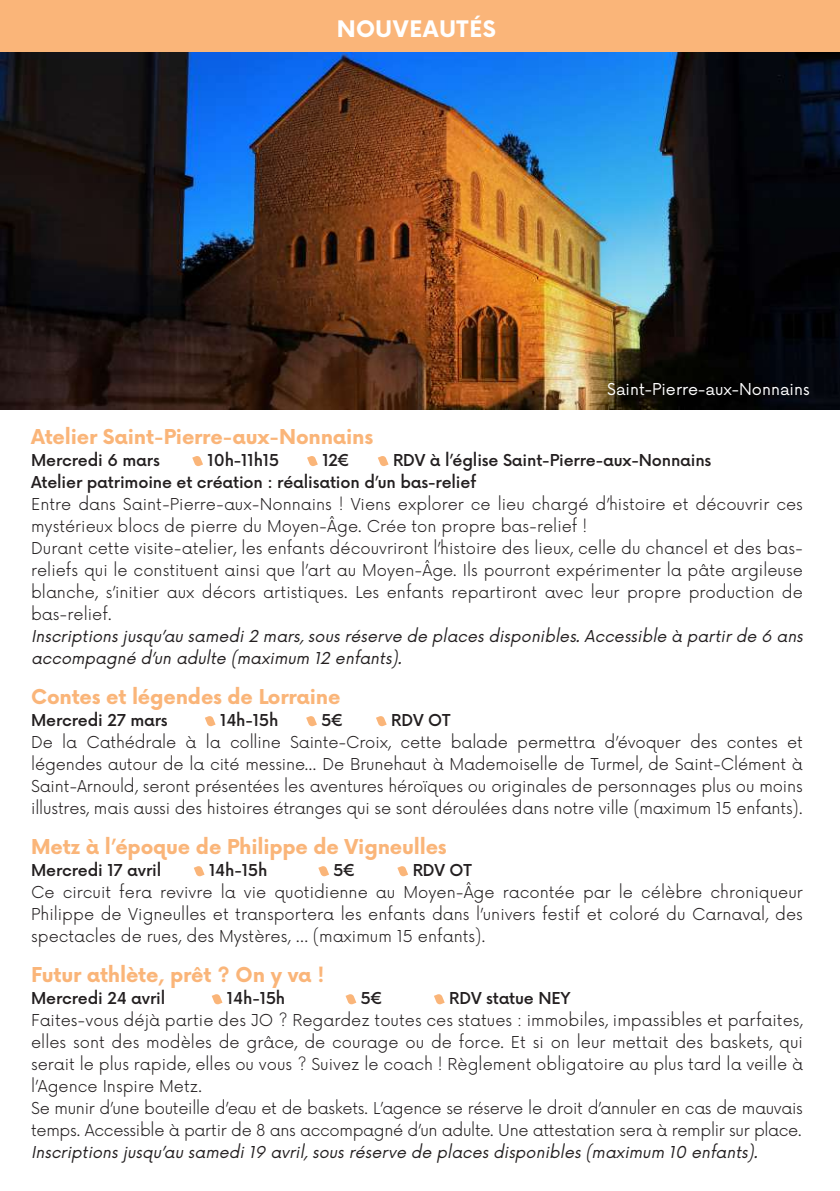
<style>
.page{position:relative;width:840px;height:1191px;background:#fff}
.page>*{position:absolute;margin:0;border:0;box-sizing:border-box;transform-origin:0 0}
.t1{font:800 28px "Now";letter-spacing:-.01em;color:#fff}
.t2{font:700 20px "Now";letter-spacing:-.01em;color:#fab579}
.t3{font:300 16px/22px "Now";color:#231f20}
.t4{font:500 16px/22px "Now";letter-spacing:-.01em;color:#231f20}
.t5{font:italic 16px/22px "Now";color:#231f20}
.t6{font:16px "Now Alt";color:#fff}
</style>
<div class="page">
<img style="left:0;top:51px;width:839px;height:359px">
<div style="left:0;top:0;width:839px;height:51px;background:#fab579"></div>
<svg style="left:192px;top:456px;width:11px;height:10px"></svg>
<svg style="left:307px;top:456px;width:10px;height:10px"></svg>
<svg style="left:378px;top:456px;width:10px;height:10px"></svg>
<svg style="left:205px;top:716px;width:10px;height:10px"></svg>
<svg style="left:306px;top:716px;width:11px;height:10px"></svg>
<svg style="left:376px;top:716px;width:10px;height:10px"></svg>
<svg style="left:194px;top:866px;width:10px;height:10px"></svg>
<svg style="left:318px;top:866px;width:11px;height:10px"></svg>
<svg style="left:397px;top:866px;width:11px;height:10px"></svg>
<svg style="left:211px;top:994px;width:11px;height:10px"></svg>
<svg style="left:345px;top:994px;width:11px;height:10px"></svg>
<svg style="left:434px;top:994px;width:10px;height:10px"></svg>
<h1 class="t1" style="left:336px;top:12px;width:161px">NOUVEAUTÉS</h1>
<p class="t6" style="left:607px;top:376px;width:204px">Saint-Pierre-aux-Nonnains</p>
<p class="t2" style="left:31px;top:422px;width:343px">Atelier Saint-Pierre-aux-Nonnains</p>
<p class="t4" style="left:31px;top:448px;width:130px">Mercredi 6 mars</p>
<p class="t4" style="left:207px;top:448px;width:73px">10h-11h15</p>
<p class="t4" style="left:322px;top:448px;width:29px">12€</p>
<p class="t4" style="left:31px;top:448px;width:681px;text-indent:362px">RDV à l’église Saint-Pierre-aux-Nonnains<br>Atelier patrimoine et création : réalisation d’un bas-relief</p>
<p class="t3" style="left:31px;top:492px;width:773px">Entre dans Saint-Pierre-aux-Nonnains ! Viens explorer ce lieu chargé d’histoire et découvrir ces mystérieux blocs de pierre du Moyen-Âge. Crée ton propre bas-relief !<br>Durant cette visite-atelier, les enfants découvriront l’histoire des lieux, celle du chancel et des bas&shy;reliefs qui le constituent ainsi que l’art au Moyen-Âge. Ils pourront expérimenter la pâte argileuse blanche, s’initier aux décors artistiques. Les enfants repartiront avec leur propre production de bas-relief.</p>
<p class="t5" style="left:31px;top:624px;width:777px">Inscriptionsj usqu’au samedi2 mars,sousréserve de placesdisponibles.Accessible à partirde 6 ans accompagné d’un adulte (maximum 12 enfants).</p>
<p class="t2" style="left:31px;top:682px;width:311px">Contes et légendes de Lorraine</p>
<p class="t4" style="left:31px;top:708px;width:138px">Mercredi 27 mars</p>
<p class="t4" style="left:220px;top:708px;width:60px">14h-15h</p>
<p class="t4" style="left:321px;top:708px;width:24px">5€</p>
<p class="t4" style="left:391px;top:708px;width:61px">RDV OT</p>
<p class="t3" style="left:31px;top:730px;width:772px;text-align:justify">De la Cathédrale à la colline Sainte-Croix, cette balade permettra d’évoquer des contes et légendes autour de la cité messine... De Brunehaut à Mademoiselle de Turmel, de Saint-Clément à Saint-Arnould, seront présentées les aventures héroïques ou originales de personnages plus ou moins illustres, mais aussi des histoires étranges qui se sont déroulées dans notre ville (maximum 15 enfants).</p>
<p class="t2" style="left:31px;top:832px;width:417px">Metz à l’époque de Philippe de Vigneulles</p>
<p class="t4" style="left:31px;top:858px;width:132px">Mercredi 17 avril</p>
<p class="t4" style="left:209px;top:858px;width:60px">14h-15h</p>
<p class="t4" style="left:333px;top:858px;width:24px">5€</p>
<p class="t4" style="left:412px;top:858px;width:61px">RDV OT</p>
<p class="t3" style="left:31px;top:880px;width:772px;text-align:justify">Ce circuit fera revivre la vie quotidienne au Moyen-Âge racontée par le célèbre chroniqueur Philippe de Vigneulles et transportera les enfants dans l’univers festif et coloré du Carnaval, des spectacles de rues, des Mystères, … (maximum 15 enfants).</p>
<p class="t2" style="left:31px;top:960px;width:295px">Futur athlète, prêt ? On y va !</p>
<p class="t4" style="left:31px;top:986px;width:136px">Mercredi 24 avril</p>
<p class="t4" style="left:227px;top:986px;width:60px">14h-15h</p>
<p class="t4" style="left:360px;top:986px;width:24px">5€</p>
<p class="t4" style="left:449px;top:986px;width:123px">RDV statue NEY</p>
<p class="t3" style="left:31px;top:1008px;width:773px">Faites-vous déjà partie des JO ? Regardez toutes ces statues : immobiles, impassibles et parfaites, elles sont des modèles de grâce, de courage ou de force. Et si on leur mettait des baskets, qui serait le plus rapide, elles ou vous ? Suivez le coach ! Règlement obligatoire au plus tard la veille à l’Agence Inspire Metz.<br>Se munir d’une bouteille d’eau et de baskets. L’agence se réserve le droit d’annuler en cas de mauvais temps. Accessible à partir de 8 ans accompagné d’un adulte. Une attestation sera à remplir sur place.</p>
<p class="t5" style="left:31px;top:1140px;width:731px">Inscriptionsj usqu’au samedi19 avril,sousréserve de placesdisponibles(maximum 10 enfants).</p>
</div>
